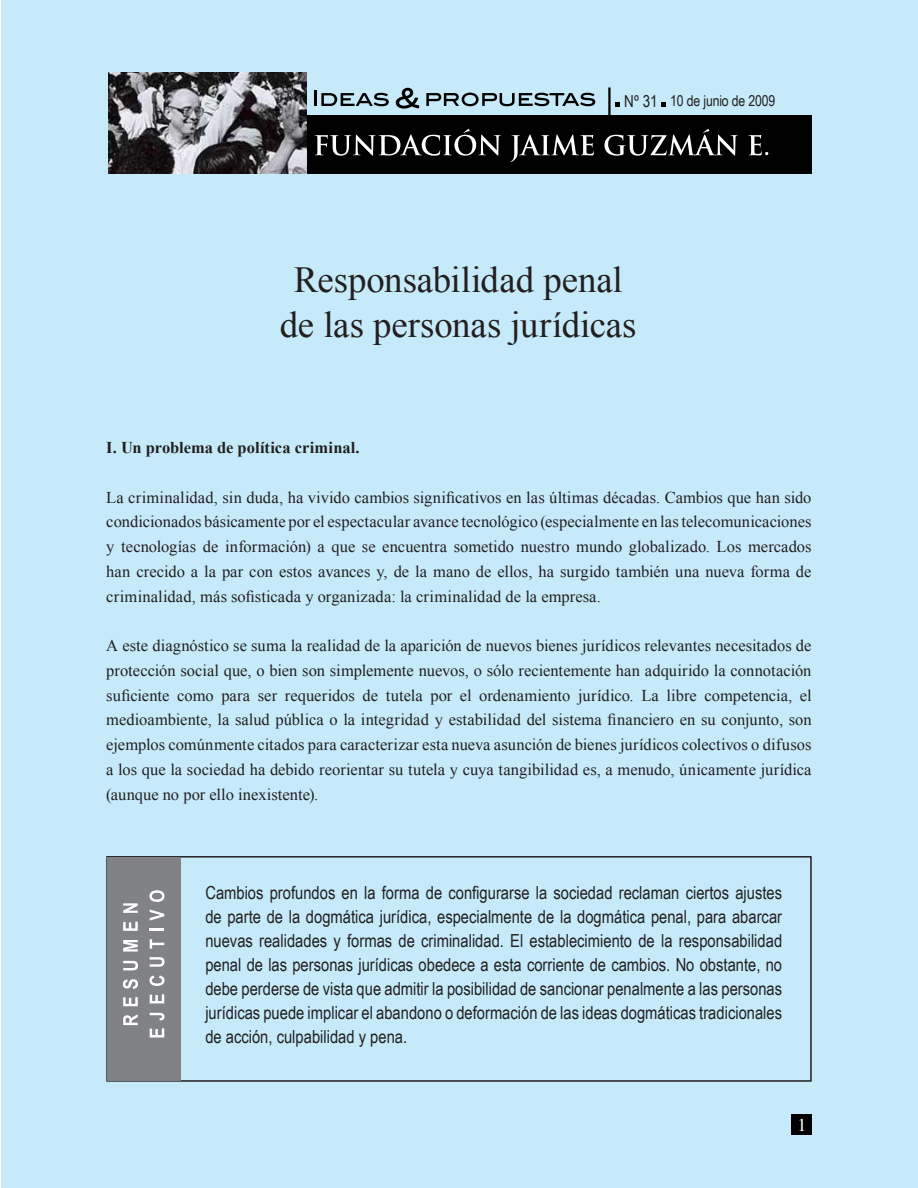
<style>
.page{position:relative;width:918px;height:1188px;background:#fff}
.page>*{position:absolute;margin:0;border:0;box-sizing:border-box;transform-origin:0 0}
.t1{font:36.75px "Times New Roman";color:#231f20}
.t2{font:18px/24px "Arial Narrow";color:#231f20;text-align:justify}
.t3{font:18px "Times";color:#fff}
.t4{font:16.5px/24.8px "Times New Roman";letter-spacing:.005em;color:#231f20;text-align:justify}
.t5{font:700 16.5px "Times New Roman";letter-spacing:-.005em;color:#231f20}
.t6{font:16.5px "Arial Narrow";color:#231f20}
.t7{font:15px "Arial Narrow";letter-spacing:-.01em;color:#231f20}
</style>
<div class="page">
<div style="left:2px;top:0;width:916px;height:1188px;background:#c6eafa"></div>
<div style="left:106px;top:856px;width:706px;height:226px;border:2px solid #231f20"></div>
<div style="left:290px;top:115px;width:522px;height:59px;background:#000"></div>
<img style="left:109px;top:72px;width:197px;height:102px">
<hr style="left:608px;top:87px;width:3px;height:28px;background:#000">
<svg style="left:315px;top:129px;width:186px;height:27px"></svg>
<svg style="left:510px;top:135px;width:84px;height:27px"></svg>
<svg style="left:604px;top:129px;width:134px;height:27px"></svg>
<svg style="left:748px;top:135px;width:20px;height:20px"></svg>
<hr style="left:314px;top:91px;width:3px;height:15px;background:#000">
<svg style="left:321px;top:93px;width:68px;height:13px"></svg>
<svg style="left:426px;top:93px;width:169px;height:13px"></svg>
<svg style="left:396px;top:88px;width:23px;height:21px"></svg>
<svg style="left:616px;top:102px;width:4px;height:4px"></svg>
<svg style="left:662px;top:102px;width:4px;height:4px"></svg>
<div style="left:107px;top:858px;width:73px;height:223px;background:#808285"></div>
<svg style="left:150px;top:1028px;width:14px;height:9px"></svg>
<svg style="left:150px;top:1013px;width:15px;height:7px"></svg>
<svg style="left:150px;top:994px;width:14px;height:9px"></svg>
<svg style="left:149px;top:976px;width:16px;height:10px"></svg>
<svg style="left:150px;top:957px;width:15px;height:10px"></svg>
<svg style="left:150px;top:939px;width:14px;height:10px"></svg>
<hr style="left:150px;top:928px;width:14px;height:3px;background:#fff">
<svg style="left:150px;top:909px;width:14px;height:12px"></svg>
<svg style="left:149px;top:890px;width:16px;height:12px"></svg>
<svg style="left:123px;top:1014px;width:15px;height:11px"></svg>
<svg style="left:123px;top:997px;width:15px;height:9px"></svg>
<svg style="left:123px;top:979px;width:15px;height:10px"></svg>
<svg style="left:123px;top:961px;width:15px;height:9px"></svg>
<svg style="left:123px;top:940px;width:15px;height:12px"></svg>
<svg style="left:123px;top:922px;width:15px;height:9px"></svg>
<svg style="left:123px;top:903px;width:15px;height:10px"></svg>
<div style="left:792px;top:1115px;width:20px;height:20px;background:#000"></div>
<p class="t6" style="left:624px;top:92px;width:35px">Nº 31</p>
<p class="t7" style="left:670px;top:92px;width:107px">10 de junio de 2009</p>
<p class="t1" style="left:294px;top:255px;width:331px">Responsabilidad penal</p>
<p class="t1" style="left:280px;top:300px;width:358px">de las personas jurídicas</p>
<p class="t5" style="left:106px;top:436px;width:255px">I. Un problema de política criminal.</p>
<p class="t4" style="left:106px;top:484px;width:707px">La criminalidad, sin duda, ha vivido cambios significativos en las últimas décadas. Cambios que han sido condicionados básicamente por el espectacular avance tecnológico (especialmente en las telecomunicaciones y tecnologías de información) a que se encuentra sometido nuestro mundo globalizado. Los mercados han crecido a la par con estos avances y, de la mano de ellos, ha surgido también una nueva forma de criminalidad, más sofisticada y organizada: la criminalidad de la empresa.</p>
<p class="t4" style="left:106px;top:633px;width:707px">A este diagnóstico se suma la realidad de la aparición de nuevos bienes jurídicos relevantes necesitados de protección social que, o bien son simplemente nuevos, o sólo recientemente han adquirido la connotación suficiente como para ser requeridos de tutela por el ordenamiento jurídico. La libre competencia, el medioambiente, la salud pública o la integridad y estabilidad del sistema financiero en su conjunto, son ejemplos comúnmente citados para caracterizar esta nueva asunción de bienes jurídicos colectivos o difusos a los que la sociedad ha debido reorientar su tutela y cuya tangibilidad es, a menudo, únicamente jurídica (aunque no por ello inexistente).</p>
<p class="t2" style="left:205px;top:880px;width:578px">Cambios profundos en la forma de configurarse la sociedad reclaman ciertos ajustes de parte de la dogmática jurídica, especialmente de la dogmática penal, para abarcar nuevas realidades y formas de criminalidad. El establecimiento de la responsabilidad penal de las personas jurídicas obedece a esta corriente de cambios. No obstante, no debe perderse de vista que admitir la posibilidad de sancionar penalmente a las personas jurídicas puede implicar el abandono o deformación de las ideas dogmáticas tradicionales de acción, culpabilidad y pena.</p>
<p class="t3" style="left:797px;top:1108px;width:10px">1</p>
</div>
